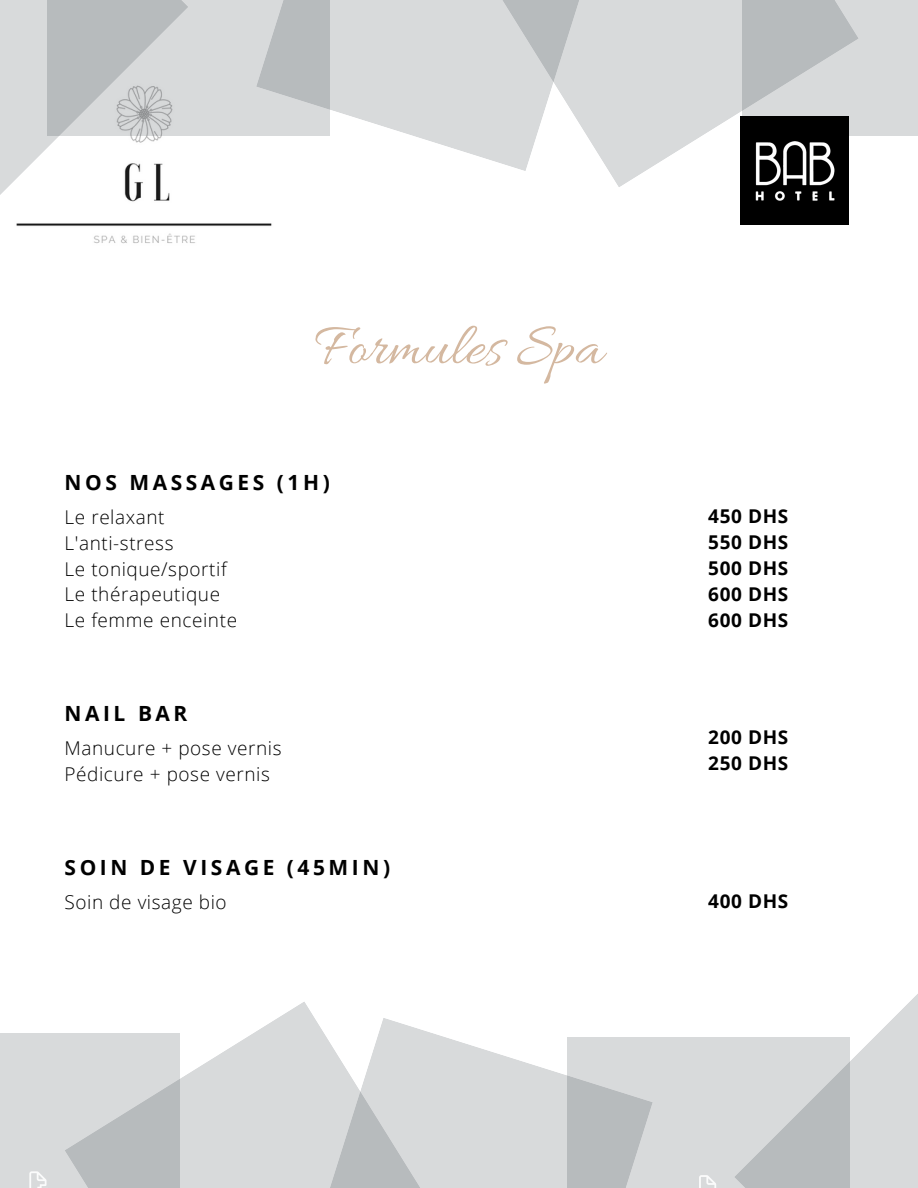
<style>
.page{position:relative;width:918px;height:1188px;background:#fff}
.page>*{position:absolute;margin:0;border:0;box-sizing:border-box;transform-origin:0 0}
.t1{font:61.2px "Allura";color:#d4b8a0}
.t2{font:700 21px "Open Sans";letter-spacing:.17em;color:#000}
.t3{font:300 19.05px "Open Sans";letter-spacing:.03em;color:#000}
.t4{font:700 19.05px "Open Sans";letter-spacing:.03em;color:#000}
</style>
<div class="page">
<div style="left:0;top:1033px;width:180px;height:155px;background:#d8dadb"></div>
<svg style="left:29px;top:1171px;width:18px;height:17px"></svg>
<svg style="left:65px;top:1002px;width:249px;height:186px;fill:#d8dadb"></svg>
<svg style="left:293px;top:1018px;width:274px;height:170px;fill:#d8dadb"></svg>
<svg style="left:567px;top:1037px;width:167px;height:151px;background:#ced0d2"></svg>
<svg style="left:699px;top:1175px;width:17px;height:13px"></svg>
<svg style="left:734px;top:994px;width:184px;height:194px"></svg>
<img style="left:16px;top:223px;width:256px;height:21px">
<div style="left:742px;top:0;width:176px;height:136px;background:#d8dadb"></div>
<svg style="left:609px;top:0;width:249px;height:188px;fill:#d8dadb"></svg>
<svg style="left:330px;top:0;width:286px;height:171px;fill:#d8dadb"></svg>
<svg style="left:188px;top:0;width:142px;height:136px;background:#cdd0d1"></svg>
<svg style="left:0;top:0;width:188px;height:202px"></svg>
<img style="left:741px;top:117px;width:108px;height:108px">
<p class="t1" style="left:315px;top:313px;width:290px">Formules Spa</p>
<p class="t2" style="left:65px;top:467px;width:267px">NOS MASSAGES (1H)</p>
<p class="t3" style="left:65px;top:504px;width:102px">Le relaxant</p>
<p class="t3" style="left:65px;top:529px;width:110px">L'anti-stress</p>
<p class="t3" style="left:65px;top:555px;width:164px">Le tonique/sportif</p>
<p class="t3" style="left:65px;top:581px;width:157px">Le thérapeutique</p>
<p class="t3" style="left:65px;top:607px;width:174px">Le femme enceinte</p>
<p class="t2" style="left:65px;top:699px;width:124px">NAIL BAR</p>
<p class="t3" style="left:65px;top:735px;width:218px">Manucure + pose vernis</p>
<p class="t3" style="left:65px;top:761px;width:207px">Pédicure + pose vernis</p>
<p class="t4" style="left:708px;top:503px;width:81px">450 DHS</p>
<p class="t4" style="left:708px;top:529px;width:81px">550 DHS</p>
<p class="t4" style="left:708px;top:555px;width:81px">500 DHS</p>
<p class="t4" style="left:708px;top:581px;width:81px">600 DHS</p>
<p class="t4" style="left:708px;top:606px;width:81px">600 DHS</p>
<p class="t4" style="left:708px;top:724px;width:81px">200 DHS</p>
<p class="t4" style="left:708px;top:750px;width:81px">250 DHS</p>
<p class="t2" style="left:65px;top:852px;width:327px">SOIN DE VISAGE (45MIN)</p>
<p class="t3" style="left:65px;top:889px;width:164px">Soin de visage bio</p>
<p class="t4" style="left:708px;top:888px;width:81px">400 DHS</p>
</div>
